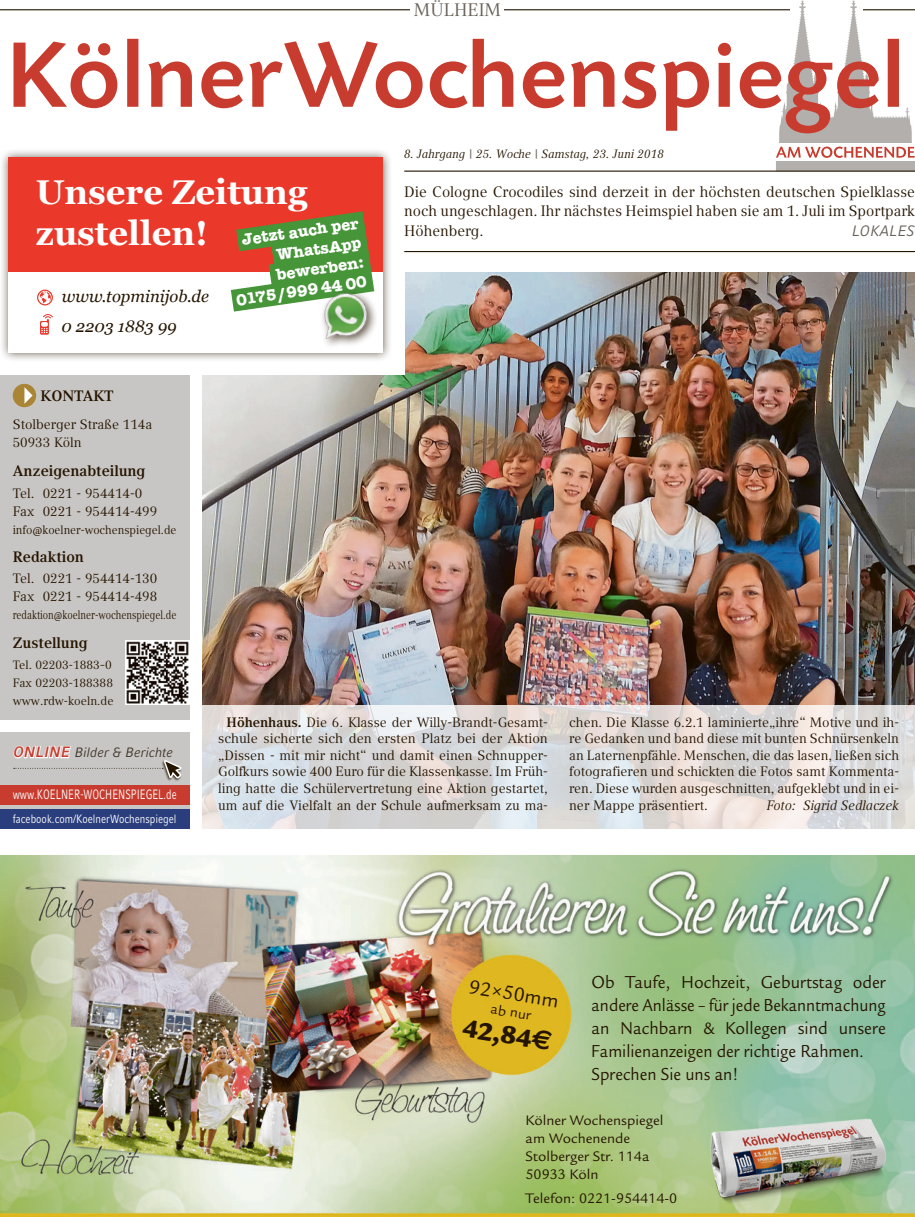
<style>
.page{position:relative;width:915px;height:1217px;background:#fff}
.page>*{position:absolute;margin:0;border:0;box-sizing:border-box;transform-origin:0 0}
.t1{font:700 34.35px/41.4px "Georgia";color:#fff}
.t2{font:900 27px "Legacy Sans";color:#251400}
.t3{font:21px "Legacy Sans";color:#251400}
.t4{font:18.75px/23.1px "Legacy Sans";color:#251400;scale:.93 1}
.t5{font:18px "Compatil Text LT Pro";color:#686058}
.t6{font:italic 16.65px/29.4px "Georgia";color:#251400}
.t7{font:700 16.35px/19.6px "American Typewriter";color:#fff;text-align:right}
.t8{font:15px/19.5px "Compatil Text LT Pro";color:#251400;text-align:justify}
.t9{font:15px/18px "Legacy Sans";color:#251400}
.t10{font:700 15px "Compatil Text LT Pro";color:#251400}
.t11{font:italic 15px "Compatil Fact LT Pro";color:#686058}
.t12{font:13.5px/16.5px "Compatil Text LT Pro";color:#251400}
.t13{font:13.5px "Compatil Fact LT Pro";color:#fff;scale:.7 1}
.t14{font:italic 13.5px "Compatil Fact LT Pro";letter-spacing:-.005em;color:#403629}
.t15{font:italic 13.5px "Compatil Text LT Pro";color:#251400}
.t16{font:12px/18px "Compatil Text LT Pro";color:#251400}
.t17{font:italic 12px "Compatil Text LT Pro";color:#251400}
.t18{font:12px "Compatil Text LT Pro";color:#251400;scale:.81 1}
.t19{font:12px "Compatil Fact LT Pro";color:#fff;scale:.81 1}
.t20{font:12px "Compatil Text LT Pro";color:#251400;scale:.95 1}
.s1{color:#469538}
.s2{color:#686058}
.s3{font-weight:700;font-size:15px;color:#c73c2e}
.s4{font-weight:700}
.s5{font-family:"Euro Sans";font-weight:700}
</style>
<div class="page">
<img style="left:202px;top:272px;width:712px;height:432px">
<svg style="left:202px;top:704px;width:712px;height:124px;background:#dddbdb"></svg>
<div style="left:0;top:149px;width:404px;height:225px;background:#fff"></div>
<div style="left:0;top:732px;width:189px;height:94px;background:#c8c6c4"></div>
<div style="left:0;top:784px;width:189px;height:20px;background:#c73c2e"></div>
<div style="left:0;top:809px;width:189px;height:19px;background:#2a3e7d"></div>
<div style="left:161px;top:759px;width:21px;height:22px;background:#251400;opacity:.75"></div>
<svg style="left:13px;top:745px;width:169px;height:34px"></svg>
<hr style="left:0;top:9px;width:914px;height:1px;background:#251400">
<div style="left:410px;top:3px;width:94px;height:14px;background:#fff"></div>
<hr style="left:404px;top:251px;width:510px;height:1px;background:#251400">
<svg style="left:14px;top:39px;width:761px;height:92px"></svg>
<svg style="left:775px;top:0;width:139px;height:170px"></svg>
<hr style="left:404px;top:170px;width:510px;height:2px;background:#251400">
<div style="left:0;top:375px;width:189px;height:344px;background:#c8c6c4"></div>
<div style="left:13px;top:384px;width:23px;height:23px;background:#aa8536;border-radius:50%"></div>
<svg style="left:24px;top:387px;width:9px;height:17px"></svg>
<img style="left:125px;top:640px;width:64px;height:64px">
<img style="left:0;top:855px;width:914px;height:361px">
<img style="left:697px;top:1104px;width:198px;height:103px">
<div style="left:0;top:149px;width:391px;height:212px;background:#251400;opacity:.68"></div>
<div style="left:9px;top:157px;width:374px;height:196px;background:#fff"></div>
<div style="left:9px;top:157px;width:374px;height:115px;background:#ea382b"></div>
<svg style="left:37px;top:289px;width:16px;height:16px"></svg>
<svg style="left:40px;top:314px;width:13px;height:20px"></svg>
<svg style="left:230px;top:197px;width:161px;height:128px"></svg>
<div style="left:319px;top:288px;width:59px;height:61px;background:#251400;opacity:.69"></div>
<img style="left:320px;top:289px;width:51px;height:52px">
<h3 class="t5" style="left:414px;top:-1px;width:89px">MÜLHEIM</h3>
<h1 class="t1" style="left:36px;top:169px;width:273px">Unsere Zeitung zustellen!</h1>
<p class="t7" style="left:227px;top:231px;width:139px;rotate:-8deg">Jetzt auch per<span class="s1">i<br></span>WhatsApp<span class="s1">i i</span>bewerben:<span class="s1">i<br></span>0175/999 44 00<span class="s1">i</span></p>
<p class="t6" style="left:62px;top:281px;width:149px">www.topminijob.de<br>0 2203 1883 99</p>
<p class="t10" style="left:40px;top:387px;width:75px">KONTAKT</p>
<p class="t12" style="left:13px;top:416px;width:141px;line-height:18px">Stolberger Straße 114a<br>50933 Köln</p>
<p class="t10" style="left:13px;top:462px;width:134px">Anzeigenabteilung</p>
<p class="t12" style="left:13px;top:484px;width:146px;line-height:18px">Tel. 0221 - 954414-0<br>Fax 0221 - 954414-499</p>
<p class="t20" style="left:13px;top:522px;width:174px">info@koelner-wochenspiegel.de</p>
<p class="t10" style="left:13px;top:548px;width:73px">Redaktion</p>
<p class="t12" style="left:13px;top:569px;width:146px;line-height:18px">Tel. 0221 - 954414-130<br>Fax 0221 - 954414-498</p>
<p class="t18" style="left:13px;top:607px;width:204px">redaktion@koelner-wochenspiegel.de</p>
<p class="t10" style="left:13px;top:633px;width:76px">Zustellung</p>
<p class="t16" style="left:13px;top:655px;width:102px">Tel. 02203-1883-0<br>Fax 02203-188388 www.rdw-koeln.de</p>
<p class="t17" style="left:404px;top:147px;width:261px">8. Jahrgang <span class="s2">|</span> 25. Woche <span class="s2">|</span> Samstag, 23. Juni 2018</p>
<p class="t8" style="left:404px;top:182px;width:512px">Die Cologne Crocodiles sind derzeit in der höchsten deutschen Spielklasse noch ungeschlagen. Ihr nächstes Heimspiel haben sie am 1. Juli im Sportpark Höhenberg.</p>
<p class="t11" style="left:851px;top:222px;width:64px">LOKALES</p>
<p class="t14" style="left:14px;top:744px;width:161px"><span class="s3">ONLINE</span> Bilder &amp; Berichte</p>
<p class="t13" style="left:13px;top:786px;width:235px">www.KOELNER-WOCHENSPIEGEL.de</p>
<p class="t19" style="left:13px;top:811px;width:204px">facebook.com/KoelnerWochenspiegel</p>
<p class="t12" style="left:218px;top:714px;width:331px;text-align:justify;text-indent:9px"><span class="s4">Höhenhaus.</span> Die 6. Klasse der Willy-Brandt-Gesamt&shy;schule sicherte sich den ersten Platz bei der Aktion „Dissen - mit mir nicht“ und damit einen Schnupper-Golfkurs sowie 400 Euro für die Klassenkasse. Im Früh&shy;ling hatte die Schülervertretung eine Aktion gestartet, um auf die Vielfalt an der Schule aufmerksam zu ma-</p>
<p class="t12" style="left:569px;top:714px;width:331px;text-align:justify">chen. Die Klasse 6.2.1 laminierte„ihre“ Motive und ih&shy;re Gedanken und band diese mit bunten Schnürsenkeln an Laternenpfähle. Menschen, die das lasen, ließen sich fotografieren und schickten die Fotos samt Kommenta&shy;ren. Diese wurden ausgeschnitten, aufgeklebt und in ei&shy;ner Mappe präsentiert.</p>
<p class="t15" style="left:766px;top:796px;width:134px">Foto: Sigrid Sedlaczek</p>
<h3 class="t4" style="left:591px;top:970px;width:318px">Ob Taufe, Hochzeit, Geburtstag oder andere Anlässe – für jede Bekanntmachung an Nachbarn &amp; Kollegen sind unsere Familienanzeigen der richtige Rahmen.<br>Sprechen Sie uns an!</h3>
<p class="t9" style="left:525px;top:1110px;width:139px">Kölner Wochenspiegel am Wochenende<br>Stolberger Str. 114a<br>50933 Köln</p>
<p class="t9" style="left:525px;top:1188px;width:153px">Telefon: 0221-954414-0</p>
<h3 class="t3" style="left:471px;top:974px;width:92px;rotate:9deg">92×50mm</h3>
<p class="t9" style="left:492px;top:999px;width:42px;rotate:9deg">ab nur</p>
<h2 class="t2" style="left:465px;top:1011px;width:91px;rotate:9deg">42,84<span class="s5">b</span></h2>
</div>
